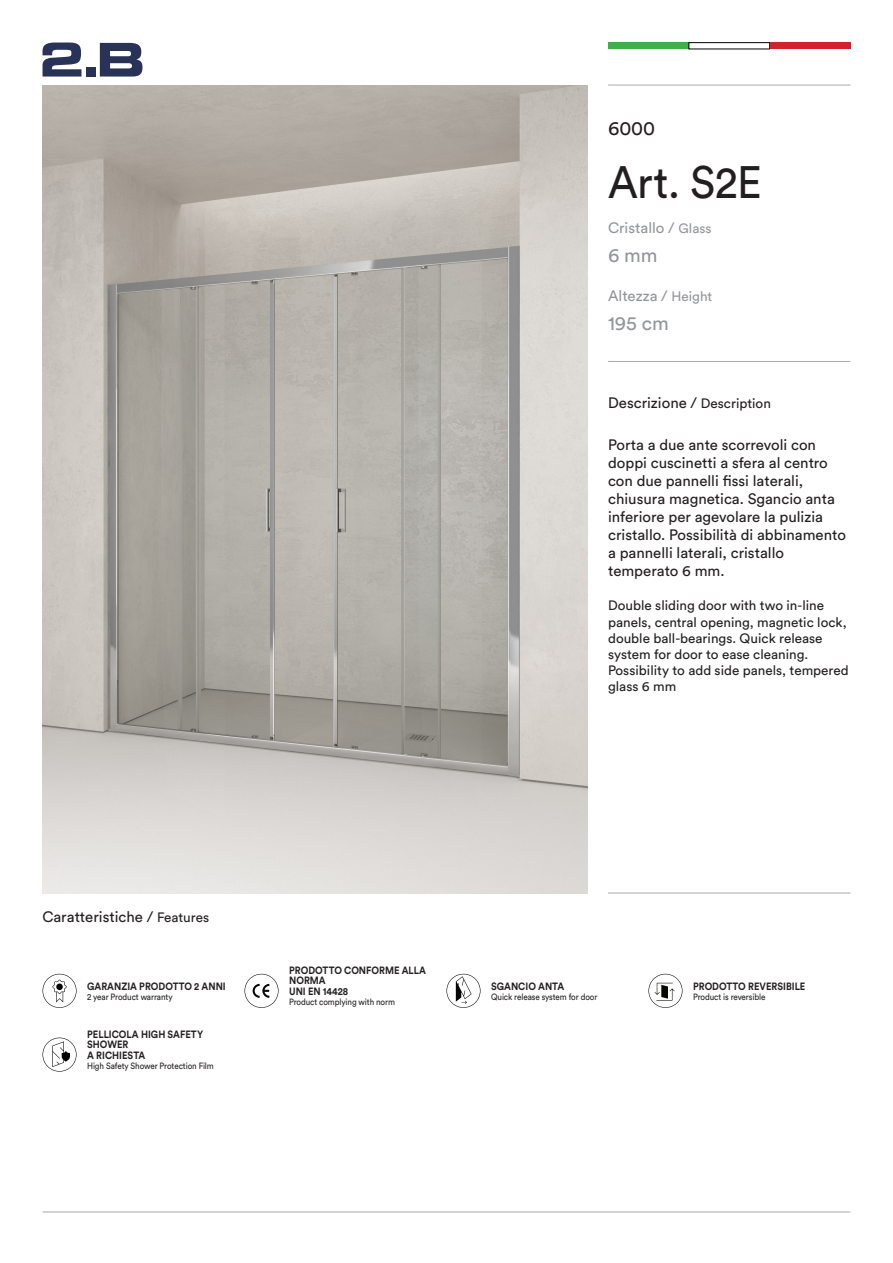
<style>
.page{position:relative;width:893px;height:1263px;background:#fff}
.page>*{position:absolute;margin:0;border:0;box-sizing:border-box;transform-origin:0 0}
.t1{font:45px "Circular Std";letter-spacing:-.01em;color:#231f20;scale:.95 1}
.t2{font:19.5px "Circular Std";color:#939598}
.t3{font:19.5px "Circular Std";color:#231f20}
.t4{font:15px/18px "Circular Std";color:#231f20}
.t5{font:15px "Circular Std";color:#939598}
.t6{font:13.5px/16.2px "Circular Std";color:#231f20}
.t7{font:700 10.5px/10.5px "Circular Std";color:#231f20;scale:.9 1}
.t8{font:9px "Circular Std";letter-spacing:-.01em;color:#231f20;scale:.9 1}
.s1{font-size:13.5px}
</style>
<div class="page">
<svg style="left:43px;top:974px;width:34px;height:34px"></svg>
<svg style="left:244px;top:974px;width:34px;height:34px"></svg>
<svg style="left:446px;top:974px;width:34px;height:34px"></svg>
<svg style="left:648px;top:974px;width:34px;height:34px"></svg>
<svg style="left:43px;top:1037px;width:34px;height:34px"></svg>
<img style="left:43px;top:85px;width:544px;height:808px">
<hr style="left:608px;top:85px;width:242px;height:1px;background:#a8a9ad">
<hr style="left:608px;top:893px;width:242px;height:1px;background:#a8a9ad">
<hr style="left:43px;top:1212px;width:807px;height:1px;background:#a8a9ad">
<hr style="left:608px;top:361px;width:242px;height:1px;background:#a8a9ad">
<svg style="left:43px;top:43px;width:38px;height:34px"></svg>
<div style="left:86px;top:67px;width:9px;height:10px;background:#293357"></div>
<svg style="left:100px;top:43px;width:42px;height:34px"></svg>
<div style="left:608px;top:43px;width:81px;height:6px;background:#41af49"></div>
<div style="left:770px;top:43px;width:80px;height:6px;background:#d2232a"></div>
<p class="t3" style="left:608px;top:116px;width:49px">6000</p>
<p class="t1" style="left:608px;top:155px;width:164px">Art. S2E</p>
<p class="t5" style="left:608px;top:219px;width:105px">Cristallo / <span class="s1">Glass</span></p>
<p class="t2" style="left:608px;top:244px;width:51px">6 mm</p>
<p class="t5" style="left:608px;top:287px;width:106px">Altezza / <span class="s1">Height</span></p>
<p class="t2" style="left:608px;top:312px;width:62px">195 cm</p>
<p class="t4" style="left:608px;top:393px;width:164px">Descrizione / <span class="s1">Description</span></p>
<p class="t4" style="left:608px;top:436px;width:239px">Porta a due ante scorrevoli con doppi cuscinetti a sfera al centro con due pannelli fissi laterali, chiusura magnetica. Sgancio anta inferiore per agevolare la pulizia cristallo. Possibilità di abbinamento a pannelli laterali, cristallo temperato 6 mm.</p>
<p class="t6" style="left:608px;top:597px;width:242px">Double sliding door with two in-line panels, central opening, magnetic lock, double ball-bearings. Quick release system for door to ease cleaning.<br>Possibility to add side panels, tempered glass 6 mm</p>
<p class="t4" style="left:43px;top:908px;width:168px">Caratteristiche / <span class="s1">Features</span></p>
<p class="t7" style="left:87px;top:981px;width:156px">GARANZIA PRODOTTO 2 ANNI</p>
<p class="t8" style="left:87px;top:992px;width:96px">2 year Product warranty</p>
<p class="t7" style="left:87px;top:1028px;width:130px">PELLICOLA HIGH SAFETY<br>SHOWER<br>A RICHIESTA</p>
<p class="t8" style="left:87px;top:1060px;width:142px">High Safety Shower Protection Film</p>
<p class="t7" style="left:289px;top:965px;width:154px">PRODOTTO CONFORME ALLA<br>NORMA<br>UNI EN 14428</p>
<p class="t8" style="left:289px;top:997px;width:119px">Product complying with norm</p>
<p class="t7" style="left:491px;top:981px;width:83px">SGANCIO ANTA</p>
<p class="t8" style="left:491px;top:992px;width:120px">Quick release system for door</p>
<p class="t7" style="left:693px;top:981px;width:126px">PRODOTTO REVERSIBILE</p>
<p class="t8" style="left:693px;top:992px;width:82px">Product is reversible</p>
</div>
